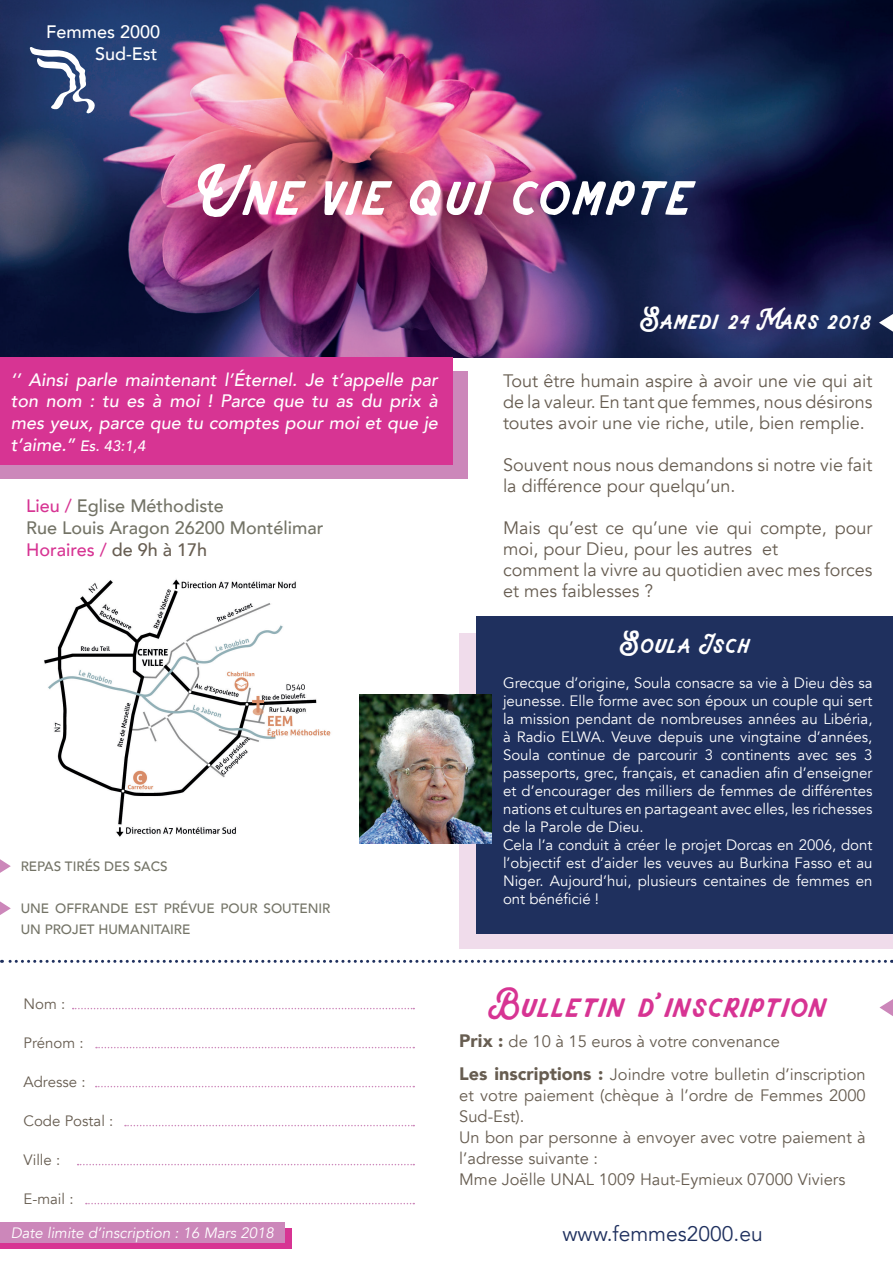
<style>
.page{position:relative;width:893px;height:1263px;background:#fff}
.page>*{position:absolute;margin:0;border:0;box-sizing:border-box;transform-origin:0 0}
.t1{font:71.25px "Voltunes Wild";color:#fff}
.t2{font:39px "Voltunes Wild";letter-spacing:.01em;color:#d73493}
.t3{font:30px "Voltunes Wild";letter-spacing:.01em;color:#fff}
.t4{font:21px "Avenir";color:#1f305e}
.t5{font:18px/21px "Avenir";color:#675d51}
.t6{font:italic 500 18px/21.6px "Avenir";color:#fff;text-align:justify}
.t7{font:500 18px/21.6px "Avenir";color:#737366}
.t8{font:500 18px/21.6px "Avenir";color:#fff;text-align:right}
.t9{font:16.5px/21px "Avenir";color:#675d51}
.t10{font:15px/18px "Avenir";color:#fff}
.t11{font:15px "Avenir";color:#675d51}
.t12{font:italic 15px "Avenir";color:#fff}
.t13{font:500 13.5px/21px "Avenir";color:#737366}
.s1{font-size:15px}
.s2{color:#d73493}
.s3{color:#675d51}
.s4{font-weight:900;font-size:18px}
</style>
<div class="page">
<div style="left:0;top:1228px;width:291px;height:20px;background:#d73493"></div>
<div style="left:0;top:1222px;width:285px;height:21px;background:#cc87ba"></div>
<img style="left:0;top:0;width:893px;height:357px">
<div style="left:0;top:371px;width:467px;height:107px;background:#cc87ba"></div>
<div style="left:0;top:357px;width:452px;height:108px;background:#d73493"></div>
<svg style="left:30px;top:46px;width:65px;height:67px"></svg>
<svg style="left:1px;top:960px;width:884px;height:3px"></svg>
<svg style="left:73px;top:1008px;width:341px;height:1px"></svg>
<svg style="left:78px;top:1164px;width:336px;height:1px"></svg>
<svg style="left:96px;top:1047px;width:318px;height:1px"></svg>
<svg style="left:96px;top:1086px;width:318px;height:1px"></svg>
<svg style="left:86px;top:1203px;width:328px;height:1px"></svg>
<svg style="left:125px;top:1125px;width:289px;height:1px"></svg>
<div style="left:459px;top:634px;width:434px;height:315px;background:#f0dceb"></div>
<div style="left:476px;top:616px;width:417px;height:317px;background:#1f305e"></div>
<svg style="left:879px;top:314px;width:14px;height:18px"></svg>
<svg style="left:879px;top:999px;width:14px;height:17px"></svg>
<svg style="left:0;top:859px;width:11px;height:14px"></svg>
<svg style="left:0;top:901px;width:11px;height:14px"></svg>
<img style="left:44px;top:579px;width:287px;height:258px">
<img style="left:359px;top:695px;width:133px;height:148px">
<p class="t8" style="left:46px;top:20px;width:116px">Femmes 2000<br>Sud-Est</p>
<h1 class="t1" style="left:202px;top:149px;width:491px">Une vie qui compte</h1>
<h3 class="t3" style="left:641px;top:301px;width:233px">Samedi 24 Mars 2018</h3>
<p class="t6" style="left:11px;top:369px;width:429px">‘’ Ainsi parle maintenant l’Éternel. Je t’appelle par ton nom : tu es à moi ! Parce que tu as du prix à mes yeux, parce que tu comptes pour moi et que je t’aime.’’ <span class="s1">Es. 43:1,4</span></p>
<p class="t7" style="left:26px;top:494px;width:299px"><span class="s2">Lieu /</span> Eglise Méthodiste<br>Rue Louis Aragon 26200 Montélimar<br><span class="s2">Horaires /</span> <span class="s3">de 9h à 17h</span></p>
<p class="t13" style="left:21px;top:855px;width:149px">REPAS TIRÉS DES SACS</p>
<p class="t13" style="left:21px;top:897px;width:311px">UNE OFFRANDE EST PRÉVUE POUR SOUTENIR<br>UN PROJET HUMANITAIRE</p>
<p class="t11" style="left:24px;top:995px;width:43px">Nom :</p>
<p class="t11" style="left:24px;top:1034px;width:62px">Prénom :</p>
<p class="t11" style="left:24px;top:1073px;width:63px">Adresse :</p>
<p class="t11" style="left:24px;top:1112px;width:91px">Code Postal :</p>
<p class="t11" style="left:24px;top:1151px;width:38px">Ville :</p>
<p class="t11" style="left:24px;top:1190px;width:51px">E-mail :</p>
<p class="t12" style="left:11px;top:1224px;width:265px">Date limite d’inscription : 16 Mars 2018</p>
<p class="t5" style="left:503px;top:370px;width:371px;text-align:justify">Tout être humain aspire à avoir une vie qui ait de la valeur. En tant que femmes, nous désirons toutes avoir une vie riche, utile, bien remplie.</p>
<p class="t5" style="left:503px;top:454px;width:371px">Souvent nous nous demandons si notre vie fait la différence pour quelqu’un.</p>
<p class="t5" style="left:503px;top:517px;width:371px">Mais qu’est ce qu’une vie qui compte, pour moi, pour Dieu, pour les autres et<br>comment la vivre au quotidien avec mes forces et mes faiblesses ?</p>
<h3 class="t3" style="left:620px;top:625px;width:131px">Soula Isch</h3>
<p class="t10" style="left:503px;top:674px;width:371px">Grecque d’origine, Soula consacre sa vie à Dieu dès sa jeunesse. Elle forme avec son époux un couple qui sert la mission pendant de nombreuses années au Libéria, à Radio ELWA. Veuve depuis une vingtaine d’années, Soula continue de parcourir 3 continents avec ses 3 passeports, grec, français, et canadien afin d’enseigner et d’encourager des milliers de femmes de différentes nations et cultures en partageant avec elles, les richesses de la Parole de Dieu.<br>Cela l’a conduit à créer le projet Dorcas en 2006, dont l’objectif est d’aider les veuves au Burkina Fasso et au Niger. Aujourd’hui, plusieurs centaines de femmes en ont bénéficié !</p>
<h2 class="t2" style="left:497px;top:980px;width:333px">Bulletin d’inscription</h2>
<p class="t9" style="left:459px;top:1031px;width:322px"><span class="s4">Prix :</span> de 10 à 15 euros à votre convenance</p>
<p class="t9" style="left:459px;top:1064px;width:408px"><span class="s4">Les inscriptions :</span> Joindre votre bulletin d’inscription et votre paiement (chèque à l’ordre de Femmes 2000<br>Sud-Est).<br>Un bon par personne à envoyer avec votre paiement à l’adresse suivante :<br>Mme Joëlle UNAL 1009 Haut-Eymieux 07000 Viviers</p>
<h3 class="t4" style="left:562px;top:1222px;width:202px">www.femmes2000.eu</h3>
</div>
